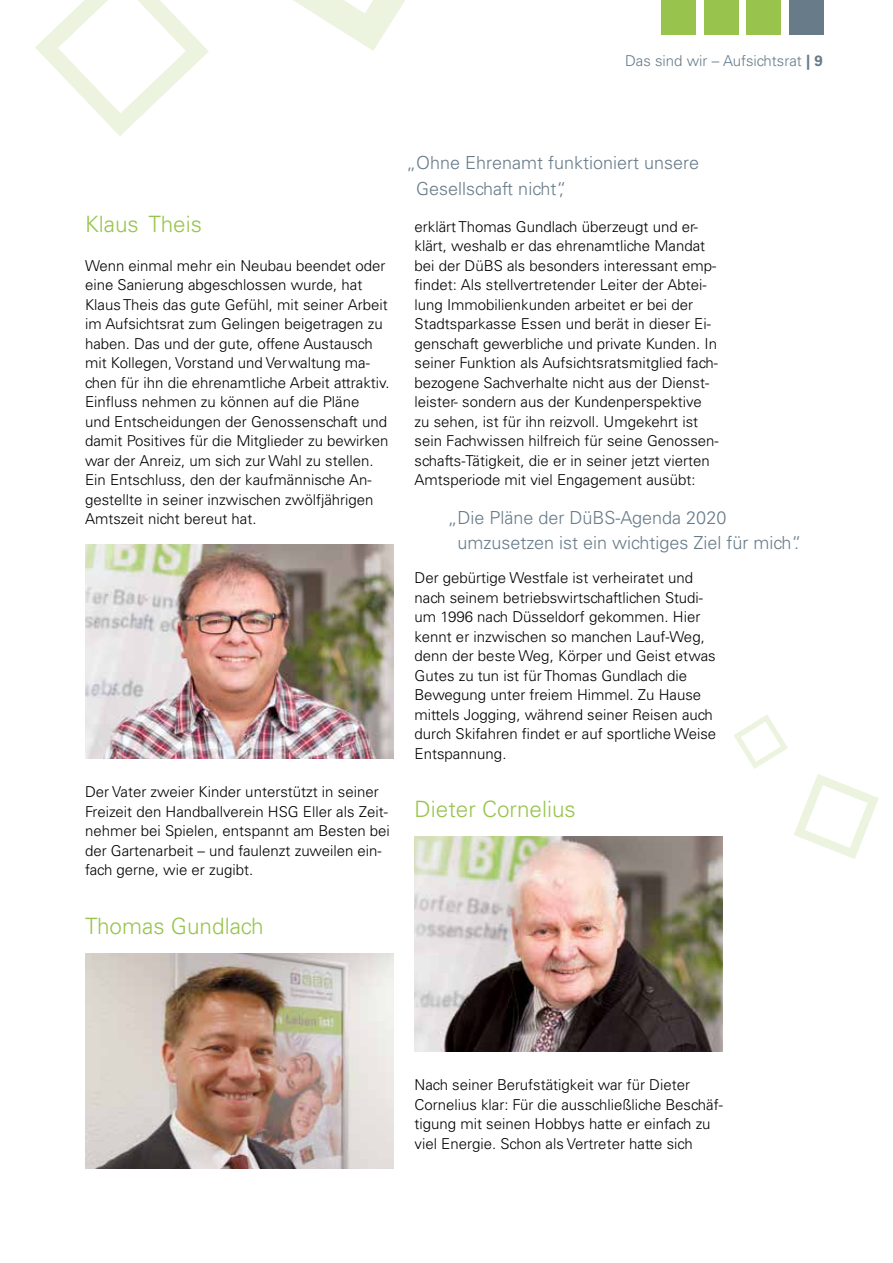
<style>
.page{position:relative;width:893px;height:1263px;background:#fff}
.page>*{position:absolute;margin:0;border:0;box-sizing:border-box;transform-origin:0 0}
.t1{font:300 22.5px "Univers";color:#98c44d}
.t2{font:300 18px/25.5px "Univers";color:#677b89}
.t3{font:300 15px/19.5px "Univers";color:#000}
.t4{font:300 15px "Univers";color:#677b89}
.s1{font-weight:700}
</style>
<div class="page">
<div style="left:789px;top:0;width:34px;height:35px;background:#677b89"></div>
<div style="left:704px;top:0;width:34px;height:35px;background:#98c44d"></div>
<div style="left:661px;top:0;width:35px;height:35px;background:#98c44d"></div>
<div style="left:746px;top:0;width:35px;height:35px;background:#98c44d"></div>
<img style="left:415px;top:836px;width:308px;height:215px">
<img style="left:85px;top:544px;width:308px;height:215px">
<img style="left:85px;top:954px;width:308px;height:214px">
<svg style="left:35px;top:0;width:370px;height:136px"></svg>
<svg style="left:734px;top:715px;width:145px;height:144px"></svg>
<p class="t4" style="left:625px;top:51px;width:199px">Das sind wir – Aufsichtsrat <span class="s1">| 9</span></p>
<h1 class="t1" style="left:85px;top:210px;width:118px">Klaus Theis</h1>
<p class="t3" style="left:85px;top:255px;width:306px">Wenn einmal mehr ein Neubau beendet oder eine Sanierung abgeschlossen wurde, hat Klaus Theis das gute Gefühl, mit seiner Arbeit im Aufsichtsrat zum Gelingen beigetragen zu haben. Das und der gute, offene Austausch mit Kollegen, Vorstand und Verwaltung ma&shy;chen für ihn die ehrenamtliche Arbeit attraktiv.<br>Einfluss nehmen zu können auf die Pläne<br>und Entscheidungen der Genossenschaft und damit Positives für die Mitglieder zu bewirken war der Anreiz, um sich zur Wahl zu stellen.<br>Ein Entschluss, den der kaufmännische An&shy;gestellte in seiner inzwischen zwölfjährigen Amtszeit nicht bereut hat.</p>
<p class="t3" style="left:85px;top:782px;width:306px">Der Vater zweier Kinder unterstützt in seiner Freizeit den Handballverein HSG Eller als Zeit&shy;nehmer bei Spielen, entspannt am Besten bei der Gartenarbeit – und faulenzt zuweilen ein&shy;fach gerne, wie er zugibt.</p>
<h1 class="t1" style="left:85px;top:912px;width:180px">Thomas Gundlach</h1>
<p class="t2" style="left:416px;top:150px;width:285px;text-indent:-10px">„Ohne Ehrenamt funktioniert unsere<br>Gesellschaft nicht“,</p>
<p class="t3" style="left:415px;top:217px;width:306px">erklärt Thomas Gundlach überzeugt und er&shy;klärt, weshalb er das ehrenamtliche Mandat bei der DüBS als besonders interessant emp&shy;findet: Als stellvertretender Leiter der Abtei&shy;lung Immobilienkunden arbeitet er bei der Stadtsparkasse Essen und berät in dieser Ei&shy;genschaft gewerbliche und private Kunden. In seiner Funktion als Aufsichtsratsmitglied fach&shy;bezogene Sachverhalte nicht aus der Dienst&shy;leister- sondern aus der Kundenperspektive zu sehen, ist für ihn reizvoll. Umgekehrt ist sein Fachwissen hilfreich für seine Genossen&shy;schafts-Tätigkeit, die er in seiner jetzt vierten Amtsperiode mit viel Engagement ausübt:</p>
<p class="t2" style="left:458px;top:504px;width:345px;text-indent:-10px">„Die Pläne der DüBS-Agenda 2020 umzusetzen ist ein wichtiges Ziel für mich“.</p>
<p class="t3" style="left:415px;top:568px;width:303px">Der gebürtige Westfale ist verheiratet und nach seinem betriebswirtschaftlichen Studi&shy;um 1996 nach Düsseldorf gekommen. Hier kennt er inzwischen so manchen Lauf-Weg, denn der beste Weg, Körper und Geist etwas Gutes zu tun ist für Thomas Gundlach die Bewegung unter freiem Himmel. Zu Hause mittels Jogging, während seiner Reisen auch durch Skifahren findet er auf sportliche Weise Entspannung.</p>
<h1 class="t1" style="left:415px;top:795px;width:163px">Dieter Cornelius</h1>
<p class="t3" style="left:415px;top:1075px;width:310px">Nach seiner Berufstätigkeit war für Dieter Cornelius klar: Für die ausschließliche Beschäf&shy;tigung mit seinen Hobbys hatte er einfach zu viel Energie. Schon als Vertreter hatte sich</p>
</div>
